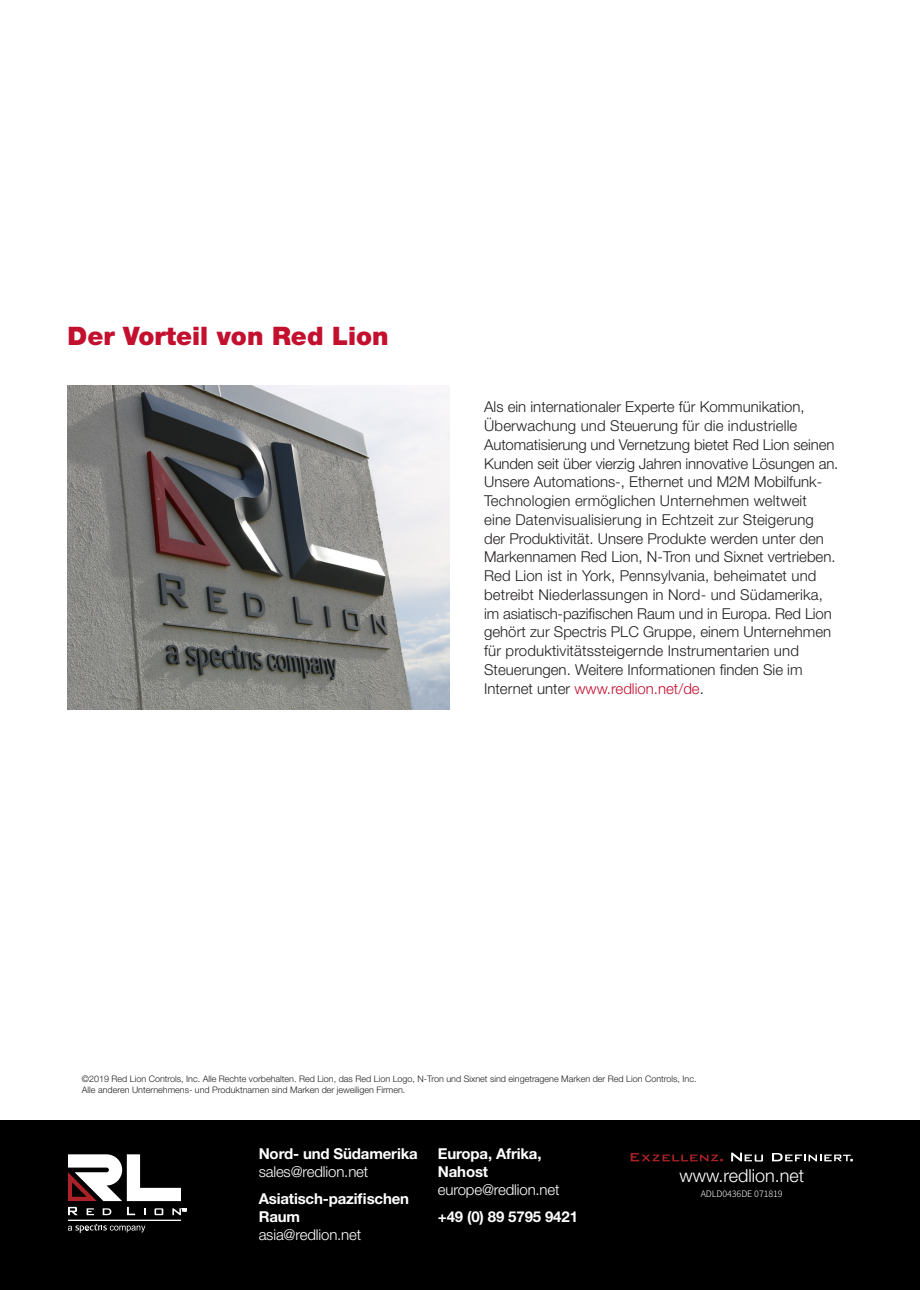
<style>
.page{position:relative;width:920px;height:1290px;background:#fff}
.page>*{position:absolute;margin:0;border:0;box-sizing:border-box;transform-origin:0 0}
.t1{font:900 25.5px "Helvetica Neue LT Std";color:#c3102f}
.t2{font:300 18px "Helvetica Neue LT Std";color:#fff}
.t3{font:300 15px/18.8px "Helvetica Neue LT Std";color:#231f20}
.t4{font:700 15px/18px "Helvetica Neue LT Std";letter-spacing:-.01em;color:#fff}
.t5{font:900 10.5px "Helvetica Neue LT Std";color:#fff}
.t6{font:300 9px/10.8px "Helvetica Neue LT Std";color:#231f20}
.t7{font:300 9px "Source Han Sans CN";letter-spacing:-.01em;color:#fff}
.s1{color:#c3102f}
.s2{font-weight:300}
</style>
<div class="page">
<img style="left:68px;top:386px;width:382px;height:324px">
<div style="left:0;top:1120px;width:920px;height:170px;background:#000"></div>
<svg style="left:103px;top:1208px;width:8px;height:7px"></svg>
<svg style="left:87px;top:1208px;width:7px;height:7px"></svg>
<svg style="left:68px;top:1207px;width:10px;height:8px"></svg>
<svg style="left:154px;top:1208px;width:9px;height:7px"></svg>
<svg style="left:127px;top:1207px;width:8px;height:8px"></svg>
<svg style="left:68px;top:1154px;width:113px;height:47px"></svg>
<svg style="left:68px;top:1224px;width:77px;height:9px"></svg>
<hr style="left:68px;top:1220px;width:113px;height:1px;background:#fff">
<svg style="left:172px;top:1208px;width:14px;height:7px"></svg>
<svg style="left:772px;top:1153px;width:81px;height:8px"></svg>
<svg style="left:631px;top:1153px;width:92px;height:8px"></svg>
<svg style="left:731px;top:1152px;width:32px;height:9px"></svg>
<p class="t1" style="left:68px;top:321px;width:323px">Der Vorteil von Red Lion</p>
<p class="t3" style="left:484px;top:397px;width:356px">Als ein internationaler Experte für Kommunikation, Überwachung und Steuerung für die industrielle Automatisierung und Vernetzung bietet Red Lion seinen Kunden seit über vierzig Jahren innovative Lösungen an.<br>Unsere Automations-, Ethernet und M2M Mobilfunk-Technologien ermöglichen Unternehmen weltweit<br>eine Datenvisualisierung in Echtzeit zur Steigerung der Produktivität. Unsere Produkte werden unter den Markennamen Red Lion, N-Tron und Sixnet vertrieben.<br>Red Lion ist in York, Pennsylvania, beheimatet und betreibt Niederlassungen in Nord- und Südamerika, im asiatisch-pazifischen Raum und in Europa. Red Lion gehört zur Spectris PLC Gruppe, einem Unternehmen für produktivitätssteigernde Instrumentarien und Steuerungen. Weitere Informationen finden Sie im Internet unter <span class="s1">www.redlion.net/de</span>.</p>
<p class="t6" style="left:82px;top:1073px;width:616px">©2019 Red Lion Controls, Inc. Alle Rechte vorbehalten. Red Lion, das Red Lion Logo, N-Tron und Sixnet sind eingetragene Marken der Red Lion Controls, Inc.<br>Alle anderen Unternehmens- und Produktnamen sind Marken der jeweiligen Firmen.</p>
<p class="t4" style="left:259px;top:1144px;width:161px">Nord- und Südamerika <span class="s2">sales@redlion.net</span></p>
<p class="t4" style="left:259px;top:1189px;width:152px">Asiatisch-pazifischen<br>Raum<br><span class="s2">asia@redlion.net</span></p>
<p class="t4" style="left:438px;top:1144px;width:123px">Europa, Afrika,<br>Nahost <span class="s2">europe@redlion.net</span></p>
<p class="t4" style="left:438px;top:1207px;width:142px">+49 (0) 89 5795 9421</p>
<p class="t5" style="left:456px;top:1206px;width:9px">5</p>
<p class="t2" style="left:679px;top:1164px;width:126px">www.redlion.net</p>
<p class="t7" style="left:701px;top:1189px;width:83px">ADLD0436DE 071819</p>
</div>
